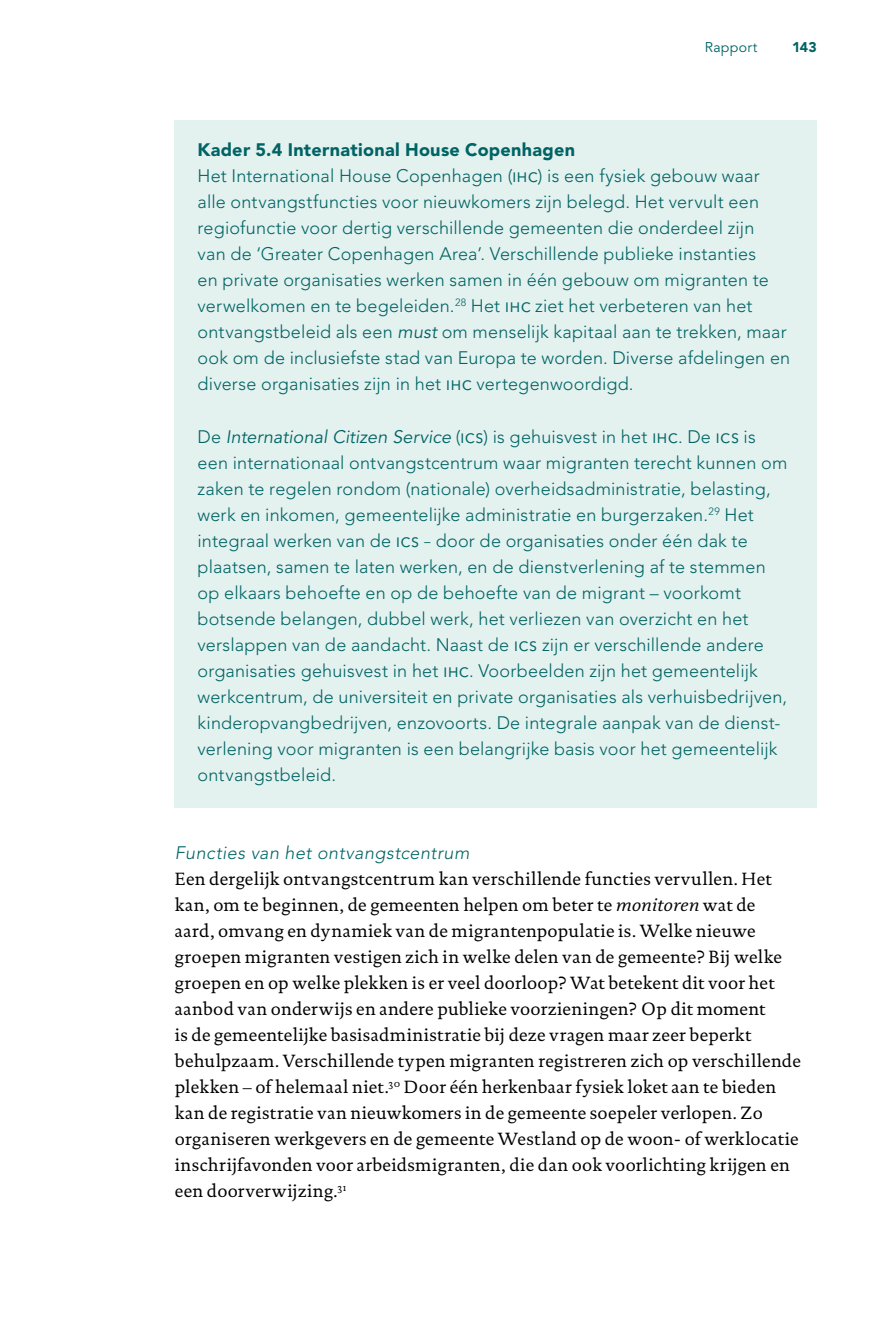
<style>
.page{position:relative;width:885px;height:1327px;background:#fff}
.page>*{position:absolute;margin:0;border:0;box-sizing:border-box;transform-origin:0 0}
.P_first__Block{font:300 18px/26px "Avenir LT Std";letter-spacing:.01em;color:#006464}
.P_H{font:18px/26px "DTL Documenta TOT";letter-spacing:.01em;color:#000}
.P_H__Block{font:300 18px/26px "Avenir LT Std";letter-spacing:.01em;color:#006464}
.H_Block{font:900 18px "Avenir LT Std";letter-spacing:.015em;color:#006464}
.t1{font:italic 300 18px "Avenir LT Std";letter-spacing:.025em;color:#006464}
.t2{font:14px "Avenir LT Std";letter-spacing:.025em;color:#006464}
.t3{font:900 14px "Avenir LT Std";color:#006464}
.s1{font-family:"Avenir Next";font-weight:400}
.s2{font-weight:400;font-style:italic}
.s3{font-style:italic}
</style>
<div class="page">
<div style="left:175px;top:120px;width:641px;height:63px;background:#e3f1ef"></div>
<div style="left:175px;top:142px;width:641px;height:278px;background:#e3f1ef"></div>
<div style="left:175px;top:402px;width:641px;height:405px;background:#e3f1ef"></div>
<p class="t2" style="left:704px;top:40px;width:54px">Rapport</p>
<p class="t3" style="left:792px;top:39px;width:26px">143</p>
<p class="H_Block" style="left:197px;top:139px;width:379px">Kader 5.4 International House Copenhagen</p>
<p class="P_H__Block" style="left:197px;top:163px;width:594px">Het International House Copenhagen (<span class="s1">ihc</span>) is een fysiek gebouw waar alle ontvangstfuncties voor nieuwkomers zijn belegd. Het vervult een regiofunctie voor dertig verschillende gemeenten die onderdeel zijn<br>van de ‘Greater Copenhagen Area’. Verschillende publieke instanties<br>en private organisaties werken samen in één gebouw om migranten te verwelkomen en te begeleiden.<sup>28</sup> Het <span class="s1">ihc</span> ziet het verbeteren van het ontvangstbeleid als een <span class="s2">must</span> om menselijk kapitaal aan te trekken, maar ook om de inclusiefste stad van Europa te worden. Diverse afdelingen en diverse organisaties zijn in het <span class="s1">ihc</span> vertegenwoordigd.</p>
<p class="P_first__Block" style="left:197px;top:423px;width:591px">De <span class="s2">International Citizen Service</span> (<span class="s1">ics</span>) is gehuisvest in het <span class="s1">ihc</span>. De <span class="s1">ics</span> is een internationaal ontvangstcentrum waar migranten terecht kunnen om zaken te regelen rondom (nationale) overheidsadministratie, belasting, werk en inkomen, gemeentelijke administratie en burgerzaken.<sup>29</sup> Het integraal werken van de <span class="s1">ics –</span> door de organisaties onder één dak te plaatsen, samen te laten werken, en de dienstverlening af te stemmen op elkaars behoefte en op de behoefte van de migrant – voorkomt botsende belangen, dubbel werk, het verliezen van overzicht en het verslappen van de aandacht. Naast de <span class="s1">ics</span> zijn er verschillende andere organisaties gehuisvest in het <span class="s1">ihc</span>. Voorbeelden zijn het gemeentelijk werkcentrum, de universiteit en private organisaties als verhuisbedrijven, kinderopvangbedrijven, enzovoorts. De integrale aanpak van de dienst&shy;verlening voor migranten is een belangrijke basis voor het gemeentelijk ontvangstbeleid.</p>
<h3 class="t1" style="left:175px;top:842px;width:296px">Functies van het ontvangstcentrum</h3>
<p class="P_H" style="left:175px;top:865px;width:627px">Een dergelijk ontvangstcentrum kan verschillende functies vervullen. Het kan, om te beginnen, de gemeenten helpen om beter te <span class="s3">monitoren</span> wat de<br>aard, omvang en dynamiek van de migrantenpopulatie is. Welke nieuwe groepen migranten vestigen zich in welke delen van de gemeente? Bij welke groepen en op welke plekken is er veel doorloop? Wat betekent dit voor het aanbod van onderwijs en andere publieke voorzieningen? Op dit moment<br>is de gemeentelijke basisadministratie bij deze vragen maar zeer beperkt behulpzaam. Verschillende typen migranten registreren zich op verschillende plekken – of helemaal niet.<sup>30</sup> Door één herkenbaar fysiek loket aan te bieden kan de registratie van nieuwkomers in de gemeente soepeler verlopen. Zo organiseren werkgevers en de gemeente Westland op de woon- of werklocatie inschrijfavonden voor arbeidsmigranten, die dan ook voorlichting krijgen en een doorverwijzing.<sup>31</sup></p>
</div>
